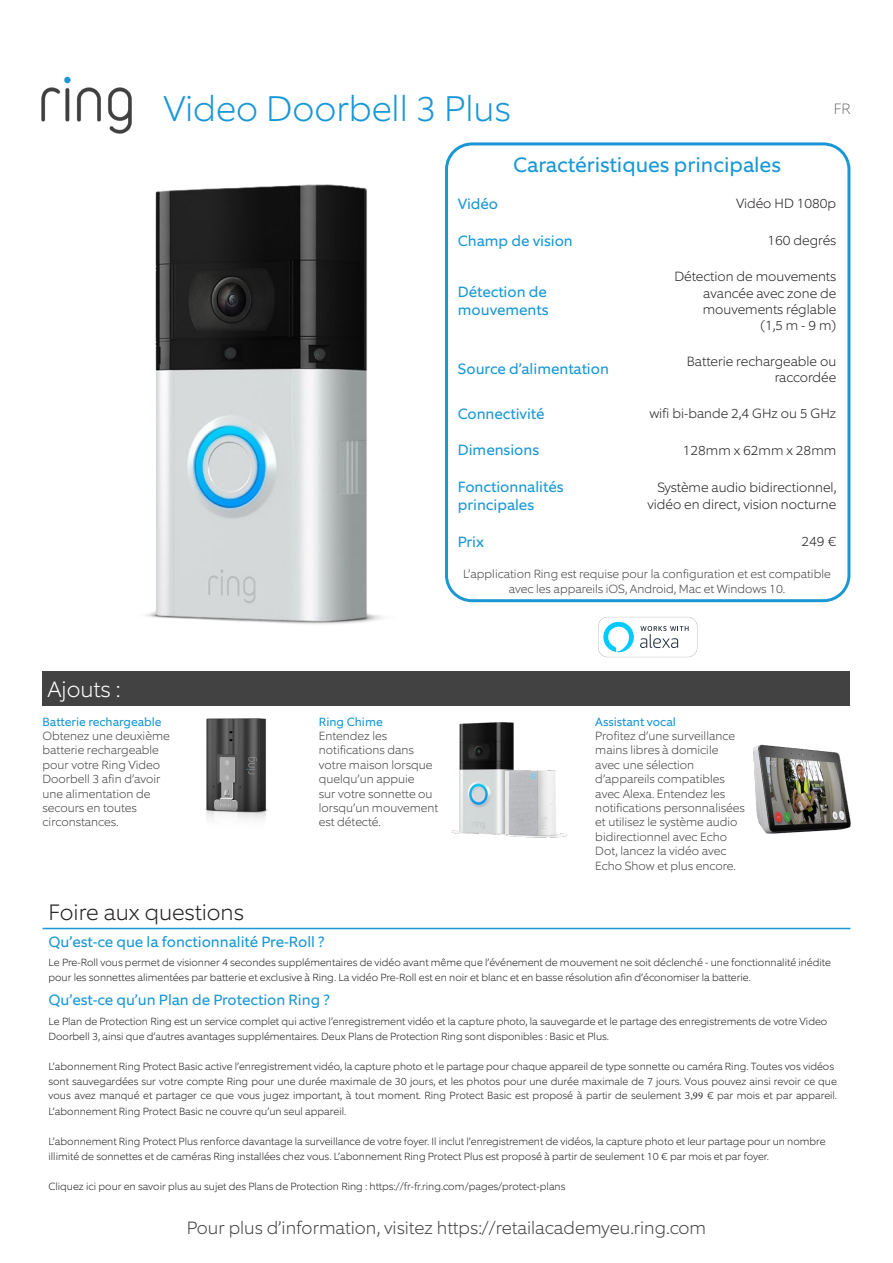
<style>
.page{position:relative;width:893px;height:1263px;background:#fff}
.page>*{position:absolute;margin:0;border:0;box-sizing:border-box;transform-origin:0 0}
.t1{font:200 36px "Equip";color:#1998d5}
.t2{font:200 22.5px "Equip";color:#231f20}
.t3{font:200 22.5px "Equip";color:#fff}
.t4{font:21px "Equip";color:#1998d5}
.t5{font:200 18px "Equip";color:#424242}
.t6{font:15px/18px "Equip";color:#1998d5}
.t7{font:100 15px "Equip";color:#424242}
.t8{font:200 13.5px/16.2px "Equip";color:#231f20;text-align:right}
.t9{font:200 12px/14.4px "Equip";color:#424242}
.t10{font:12px "Equip";color:#1998d5}
.t11{font:200 10.5px/15px "Equip";color:#231f20}
.s1{font-family:"Minion Pro";font-weight:400}
</style>
<div class="page">
<img style="left:43px;top:184px;width:373px;height:488px">
<hr style="left:43px;top:928px;width:807px;height:1px;background:#1998d5">
<div style="left:445px;top:142px;width:405px;height:460px;border:3px solid #1998d5;border-radius:26px"></div>
<div style="left:43px;top:672px;width:807px;height:34px;background:#424242"></div>
<img style="left:205px;top:718px;width:63px;height:102px">
<img style="left:451px;top:722px;width:116px;height:116px">
<img style="left:753px;top:744px;width:97px;height:90px">
<img style="left:41px;top:76px;width:133px;height:119px">
<svg style="left:598px;top:617px;width:99px;height:40px"></svg>
<p class="t1" style="left:164px;top:85px;width:349px">Video Doorbell 3 Plus</p>
<p class="t4" style="left:513px;top:151px;width:269px">Caractéristiques principales</p>
<p class="t7" style="left:834px;top:99px;width:18px">FR</p>
<p class="t6" style="left:458px;top:195px;width:42px">Vidéo</p>
<p class="t8" style="left:736px;top:196px;width:102px">Vidéo HD 1080p</p>
<p class="t6" style="left:458px;top:232px;width:117px">Champ de vision</p>
<p class="t8" style="left:768px;top:232px;width:70px">160 degrés</p>
<p class="t6" style="left:458px;top:283px;width:92px">Détection de mouvements</p>
<p class="t8" style="left:703px;top:269px;width:135px;text-align:justify;text-indent:-28px">Détection de mouvements avancée avec zone de mouvements réglable</p>
<p class="t8" style="left:760px;top:317px;width:77px">(1,5 m - 9 m)</p>
<p class="t3" style="left:47px;top:675px;width:74px">Ajouts :</p>
<p class="t10" style="left:43px;top:714px;width:121px">Batterie rechargeable</p>
<p class="t9" style="left:43px;top:728px;width:129px">Obtenez une deuxième batterie rechargeable pour votre Ring Video<br>Doorbell 3 afin d’avoir une alimentation de secours en toutes circonstances.</p>
<p class="t6" style="left:458px;top:360px;width:153px">Source d’alimentation</p>
<p class="t8" style="left:687px;top:353px;width:151px">Batterie rechargeable ou raccordée</p>
<p class="t6" style="left:458px;top:404px;width:88px">Connectivité</p>
<p class="t8" style="left:649px;top:405px;width:188px">wifi bi-bande 2,4 GHz ou 5 GHz</p>
<p class="t6" style="left:458px;top:441px;width:83px">Dimensions</p>
<p class="t8" style="left:683px;top:442px;width:155px">128mm x 62mm x 28mm</p>
<p class="t6" style="left:458px;top:478px;width:107px">Fonctionnalités principales</p>
<p class="t8" style="left:647px;top:480px;width:190px">Système audio bidirectionnel, vidéo en direct, vision nocturne</p>
<p class="t6" style="left:458px;top:533px;width:28px">Prix</p>
<p class="t8" style="left:801px;top:533px;width:36px">249 €</p>
<p class="t9" style="left:463px;top:567px;width:369px;text-align:center">L’application Ring est requise pour la configuration et est compatible avec les appareils iOS, Android, Mac et Windows 10.</p>
<p class="t10" style="left:319px;top:714px;width:65px">Ring Chime</p>
<p class="t9" style="left:319px;top:728px;width:121px">Entendez les notifications dans votre maison lorsque quelqu’un appuie<br>sur votre sonnette ou lorsqu’un mouvement est détecté.</p>
<p class="t10" style="left:595px;top:714px;width:82px">Assistant vocal</p>
<p class="t9" style="left:595px;top:728px;width:151px">Profitez d’une surveillance mains libres à domicile avec une sélection d’appareils compatibles avec Alexa. Entendez les notifications personnalisées et utilisez le système audio bidirectionnel avec Echo<br>Dot, lancez la vidéo avec<br>Echo Show et plus encore.</p>
<p class="t2" style="left:49px;top:898px;width:197px">Foire aux questions</p>
<p class="t6" style="left:49px;top:932px;width:278px">Qu’est-ce que la fonctionnalité Pre-Roll ?</p>
<p class="t11" style="left:49px;top:955px;width:784px">Le Pre-Roll vous permet de visionner 4 secondes supplémentaires de vidéo avant même que l’événement de mouvement ne soit déclenché - une fonctionnalité inédite pour les sonnettes alimentées par batterie et exclusive à Ring. La vidéo Pre-Roll est en noir et blanc et en basse résolution afin d’économiser la batterie.</p>
<p class="t6" style="left:49px;top:990px;width:283px">Qu’est-ce qu’un Plan de Protection Ring ?</p>
<p class="t11" style="left:49px;top:1013px;width:780px">Le Plan de Protection Ring est un service complet qui active l’enregistrement vidéo et la capture photo, la sauvegarde et le partage des enregistrements de votre Video<br>Doorbell 3, ainsi que d’autres avantages supplémentaires. Deux Plans de Protection Ring sont disponibles : Basic et Plus.</p>
<p class="t11" style="left:49px;top:1058px;width:790px">L’abonnement Ring Protect Basic active l’enregistrement vidéo, la capture photo et le partage pour chaque appareil de type sonnette ou caméra Ring. Toutes vos vidéos sont sauvegardées sur votre compte Ring pour une durée maximale de 30 jours, et les photos pour une durée maximale de 7 jours. Vous pouvez ainsi revoir ce que vous avez manqué et partager ce que vous jugez important, à tout moment. Ring Protect Basic est proposé à partir de seulement 3<span class="s1">,99</span> € par mois et par appareil.</p>
<p class="t11" style="left:49px;top:1103px;width:299px">L’abonnement Ring Protect Basic ne couvre qu’un seul appareil.</p>
<p class="t11" style="left:49px;top:1133px;width:779px">L’abonnement Ring Protect Plus renforce davantage la surveillance de votre foyer. Il inclut l’enregistrement de vidéos, la capture photo et leur partage pour un nombre illimité de sonnettes et de caméras Ring installées chez vous. L’abonnement Ring Protect Plus est proposé à partir de seulement 10 € par mois et par foyer.</p>
<p class="t11" style="left:49px;top:1178px;width:518px">Cliquez ici pour en savoir plus au sujet des Plans de Protection Ring : https://fr-fr.ring.com/pages/protect-plans</p>
<p class="t5" style="left:187px;top:1216px;width:521px">Pour plus d’information, visitez https://retailacademyeu.ring.com</p>
</div>
